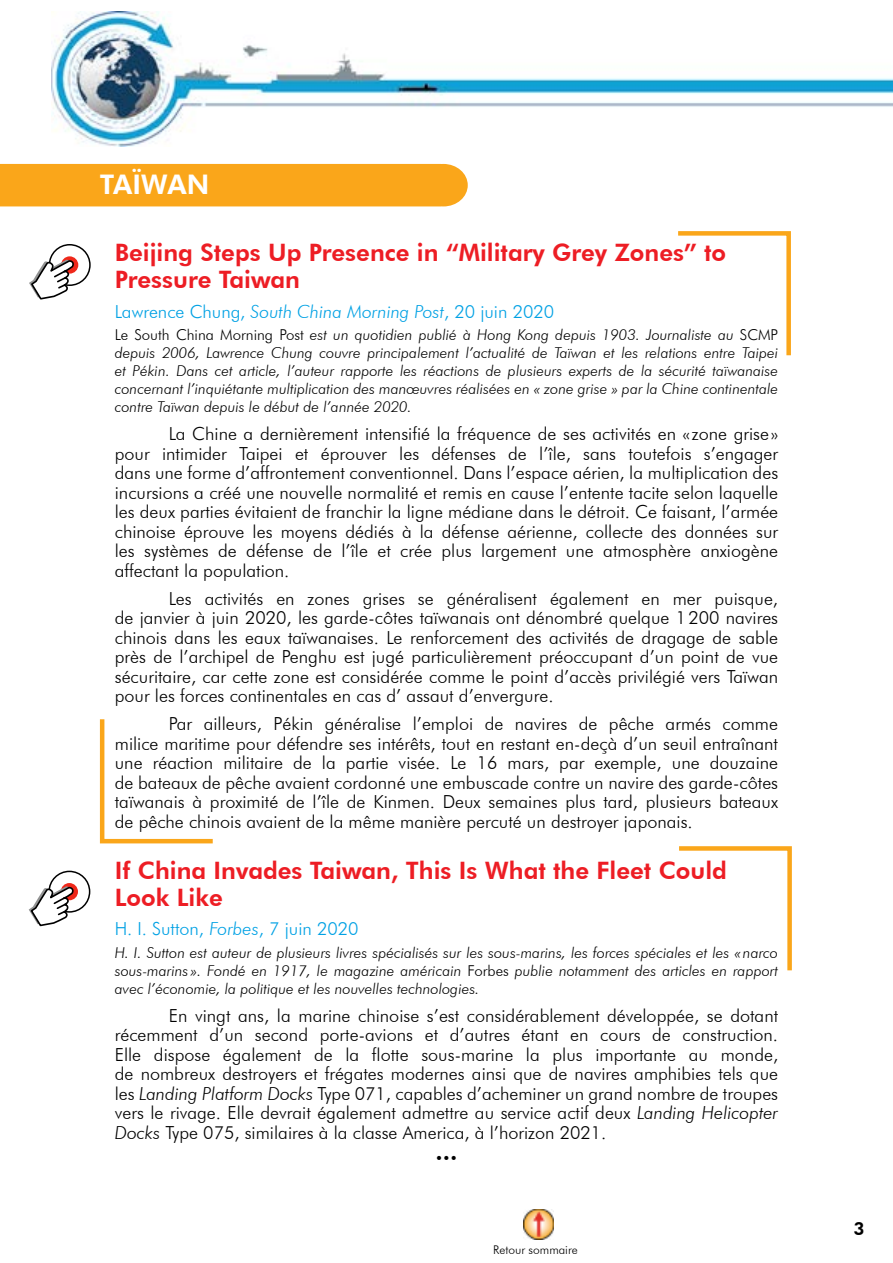
<style>
.page{position:relative;width:893px;height:1263px;background:#fff}
.page>*{position:absolute;margin:0;border:0;box-sizing:border-box;transform-origin:0 0}
.t1{font:800 27px "Futura BT";color:#fff}
.t2{font:800 24px/27px "Futura BT";color:#ed1d24}
.t3{font:800 24px "Futura BT";color:#000}
.t4{font:300 18px/19.5px "Futura BT";color:#000;text-align:justify}
.t5{font:300 18px "Futura BT";color:#00a1e4}
.t6{font:800 18px "Futura BT";color:#000}
.t7{font:italic 300 15px/18px "Futura BT";color:#000;text-align:justify}
.t8{font:300 12px "Futura BT";color:#000}
.s1{font-style:italic}
.s2{font-style:normal}
</style>
<div class="page">
<div style="left:0;top:164px;width:468px;height:42px;background:#faa61a"></div>
<img style="left:52px;top:11px;width:841px;height:135px">
<img style="left:523px;top:1210px;width:30px;height:29px">
<svg style="left:678px;top:231px;width:113px;height:125px"></svg>
<svg style="left:99px;top:719px;width:114px;height:125px"></svg>
<div style="left:49px;top:244px;width:42px;height:42px;border:2px solid #000;border-radius:50%"></div>
<div style="left:61px;top:256px;width:17px;height:18px;background:#ef281a;border-radius:50%"></div>
<svg style="left:29px;top:259px;width:46px;height:41px"></svg>
<svg style="left:679px;top:846px;width:113px;height:125px"></svg>
<div style="left:48px;top:871px;width:42px;height:42px;border:2px solid #000;border-radius:50%"></div>
<svg style="left:61px;top:883px;width:17px;height:17px"></svg>
<svg style="left:29px;top:885px;width:46px;height:42px"></svg>
<h1 class="t1" style="left:100px;top:168px;width:111px">TAÏWAN</h1>
<h2 class="t2" style="left:115px;top:239px;width:613px">Beijing Steps Up Presence in “Military Grey Zones” to<br>Pressure Taiwan</h2>
<p class="t5" style="left:115px;top:300px;width:441px">Lawrence Chung, <span class="s1">South China Morning Post</span>, 20 juin 2020</p>
<p class="t7" style="left:115px;top:326px;width:665px"><span class="s2">Le South China Morning Post</span> est un quotidien publié à Hong Kong depuis 1903. Journaliste au <span class="s2">SCMP </span>depuis 2006, Lawrence Chung couvre principalement l’actualité de Taïwan et les relations entre Taipei et Pékin. Dans cet article, l’auteur rapporte les réactions de plusieurs experts de la sécurité taïwanaise concernant l’inquiétante multiplication des manœuvres réalisées en « zone grise » par la Chine continentale contre Taïwan depuis le début de l’année 2020.</p>
<p class="t4" style="left:115px;top:424px;width:665px;text-indent:54px">La Chine a dernièrement intensifié la fréquence de ses activités en «zone grise » pour intimider Taipei et éprouver les défenses de l’île, sans toutefois s’engager dans une forme d’affrontement conventionnel. Dans l’espace aérien, la multiplication des incursions a créé une nouvelle normalité et remis en cause l’entente tacite selon laquelle les deux parties évitaient de franchir la ligne médiane dans le détroit. Ce faisant, l’armée chinoise éprouve les moyens dédiés à la défense aérienne, collecte des données sur les systèmes de défense de l’île et crée plus largement une atmosphère anxiogène affectant la population.</p>
<p class="t4" style="left:115px;top:588px;width:665px;text-indent:54px">Les activités en zones grises se généralisent également en mer puisque, de janvier à juin 2020, les garde-côtes taïwanais ont dénombré quelque 1200 navires chinois dans les eaux taïwanaises. Le renforcement des activités de dragage de sable près de l’archipel de Penghu est jugé particulièrement préoccupant d’un point de vue sécuritaire, car cette zone est considérée comme le point d’accès privilégié vers Taïwan pour les forces continentales en cas d’ assaut d’envergure.</p>
<p class="t4" style="left:115px;top:714px;width:665px;text-indent:54px">Par ailleurs, Pékin généralise l’emploi de navires de pêche armés comme milice maritime pour défendre ses intérêts, tout en restant en-deçà d’un seuil entraînant une réaction militaire de la partie visée. Le 16 mars, par exemple, une douzaine de bateaux de pêche avaient cordonné une embuscade contre un navire des garde-côtes taïwanais à proximité de l’île de Kinmen. Deux semaines plus tard, plusieurs bateaux de pêche chinois avaient de la même manière percuté un destroyer japonais.</p>
<h2 class="t2" style="left:115px;top:856px;width:614px">If China Invades Taiwan, This Is What the Fleet Could<br>Look Like</h2>
<p class="t5" style="left:115px;top:918px;width:245px">H. I. Sutton, <span class="s1">Forbes</span>, 7 juin 2020</p>
<p class="t7" style="left:115px;top:943px;width:665px">H. I. Sutton est auteur de plusieurs livres spécialisés sur les sous-marins, les forces spéciales et les « narco sous-marins ». Fondé en 1917, le magazine américain <span class="s2">Forbes</span> publie notamment des articles en rapport avec l’économie, la politique et les nouvelles technologies.</p>
<p class="t4" style="left:115px;top:1005px;width:665px;text-indent:54px">En vingt ans, la marine chinoise s’est considérablement développée, se dotant récemment d’un second porte-avions et d’autres étant en cours de construction.<br>Elle dispose également de la flotte sous-marine la plus importante au monde, de nombreux destroyers et frégates modernes ainsi que de navires amphibies tels que les <span class="s1">Landing Platform Docks</span> Type 071, capables d’acheminer un grand nombre de troupes vers le rivage. Elle devrait également admettre au service actif deux <span class="s1">Landing Helicopter Docks</span> Type 075, similaires à la classe America, à l’horizon 2021.</p>
<h2 class="t3" style="left:435px;top:1136px;width:24px">...</h2>
<p class="t8" style="left:493px;top:1242px;width:86px">Retour sommaire</p>
<p class="t6" style="left:853px;top:1218px;width:13px">3</p>
</div>
